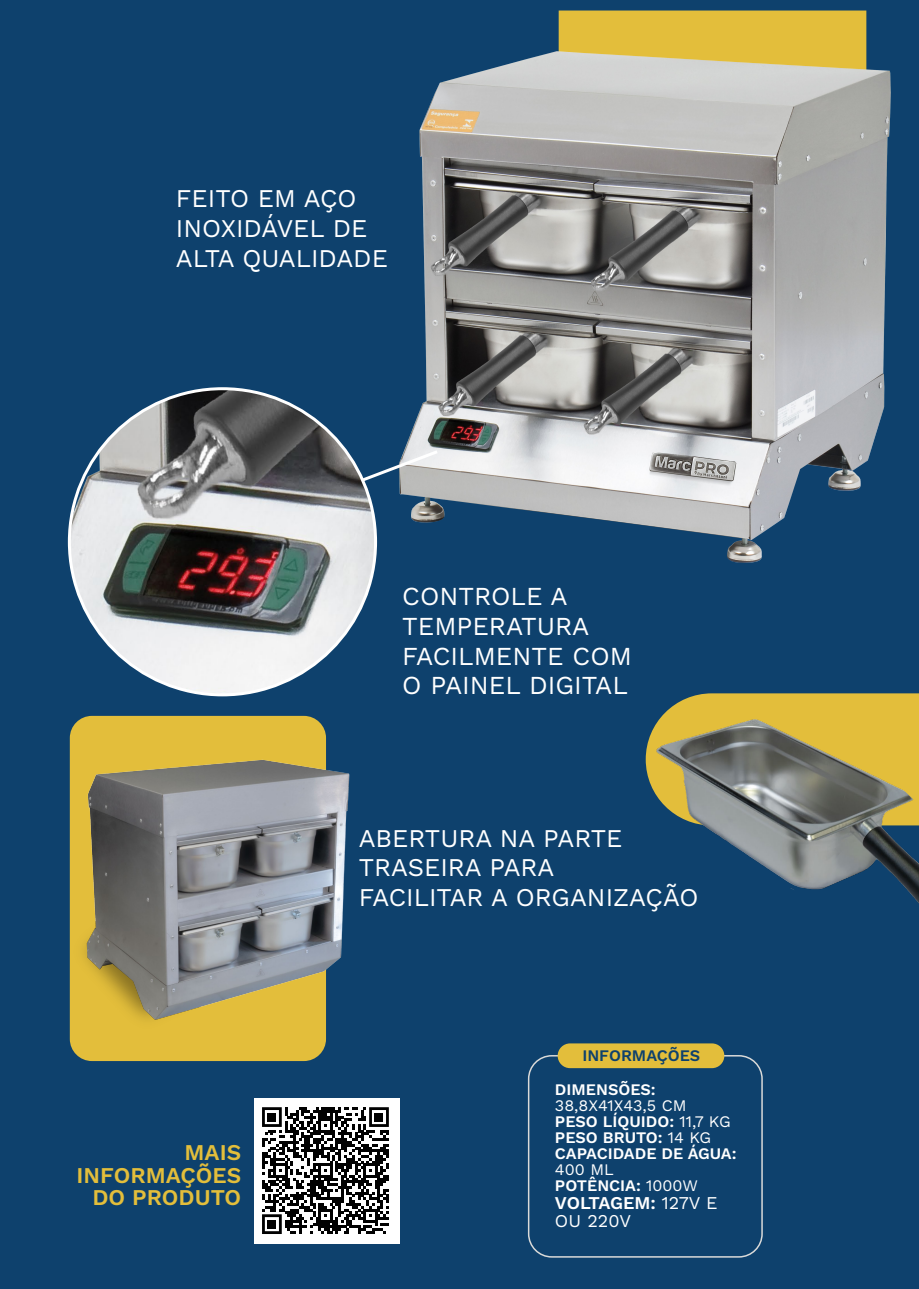
<style>
.page{position:relative;width:919px;height:1289px;background:#fff}
.page>*{position:absolute;margin:0;border:0;box-sizing:border-box;transform-origin:0 0}
.t1{font:25.95px/29.8px "Work Sans";color:#fff}
.t2{font:25.5px/29.8px "Work Sans";color:#fff}
.t3{font:600 22.5px/22.5px "Work Sans";color:#e3be3b;text-align:right}
.t4{font:18px/18px "Work Sans";color:#fff}
.t5{font:600 16.05px/16px "Work Sans";color:#fff}
.t6{font:16.05px/16px "Work Sans";color:#fff}
.t7{font:600 16.05px "Work Sans";color:#0e416d}
.s1{font-weight:400}
.s2{font-weight:600}
</style>
<div class="page">
<div style="left:0;top:0;width:918px;height:1288px;background:#0e416d"></div>
<div style="left:528px;top:1055px;width:234px;height:202px;border:2px solid #dadad9;border-radius:23px"></div>
<div style="left:557px;top:1043px;width:167px;height:25px;background:#e3be3b;border-radius:12px"></div>
<div style="left:254px;top:1098px;width:146px;height:146px;background:#fff"></div>
<svg style="left:262px;top:1107px;width:127px;height:127px;fill:#010101"></svg>
<svg style="left:262px;top:1107px;width:20px;height:19px"></svg>
<svg style="left:369px;top:1107px;width:20px;height:19px"></svg>
<svg style="left:262px;top:1214px;width:20px;height:19px"></svg>
<div style="left:268px;top:1112px;width:8px;height:9px;background:#010101"></div>
<div style="left:375px;top:1112px;width:8px;height:9px;background:#010101"></div>
<div style="left:268px;top:1219px;width:8px;height:9px;background:#010101"></div>
<div style="left:558px;top:11px;width:308px;height:40px;background:#e3be3b"></div>
<img style="left:399px;top:51px;width:491px;height:511px">
<img style="left:69px;top:389px;width:306px;height:306px;border-radius:153px">
<svg style="left:358px;top:448px;width:83px;height:36px"></svg>
<img style="left:645px;top:693px;width:273px;height:209px">
<img style="left:69px;top:692px;width:281px;height:370px">
<p class="t2" style="left:176px;top:183px;width:213px">FEITO EM AÇO<br>INOXIDÁVEL DE<br>ALTA QUALIDADE</p>
<p class="t1" style="left:402px;top:580px;width:231px">CONTROLE A<br>TEMPERATURA<br>FACILMENTE COM<br>O PAINEL DIGITAL</p>
<p class="t2" style="left:358px;top:822px;width:341px">ABERTURA NA PARTE<br>TRASEIRA PARA<br>FACILITAR A ORGANIZAÇÃO</p>
<p class="t3" style="left:76px;top:1140px;width:166px">MAIS<br>INFORMAÇÕES<br>DO PRODUTO</p>
<p class="t7" style="left:582px;top:1043px;width:119px">INFORMAÇÕES</p>
<p class="t5" style="left:555px;top:1080px;width:102px">DIMENSÕES:</p>
<p class="t5" style="left:555px;top:1096px;width:183px"><span class="s1">38,8X41X43,5 CM<br></span>PESO LÍQUIDO: <span class="s1">11,7 KG<br></span>PESO BRUTO: <span class="s1">14 KG<br></span>CAPACIDADE DE ÁGUA:</p>
<p class="t6" style="left:555px;top:1160px;width:144px">400 ML<br><span class="s2">POTÊNCIA:</span> 1000W</p>
<p class="t4" style="left:555px;top:1193px;width:164px"><span class="s2">VOLTAGEM:</span> 127V E<br>OU 220V</p>
</div>
